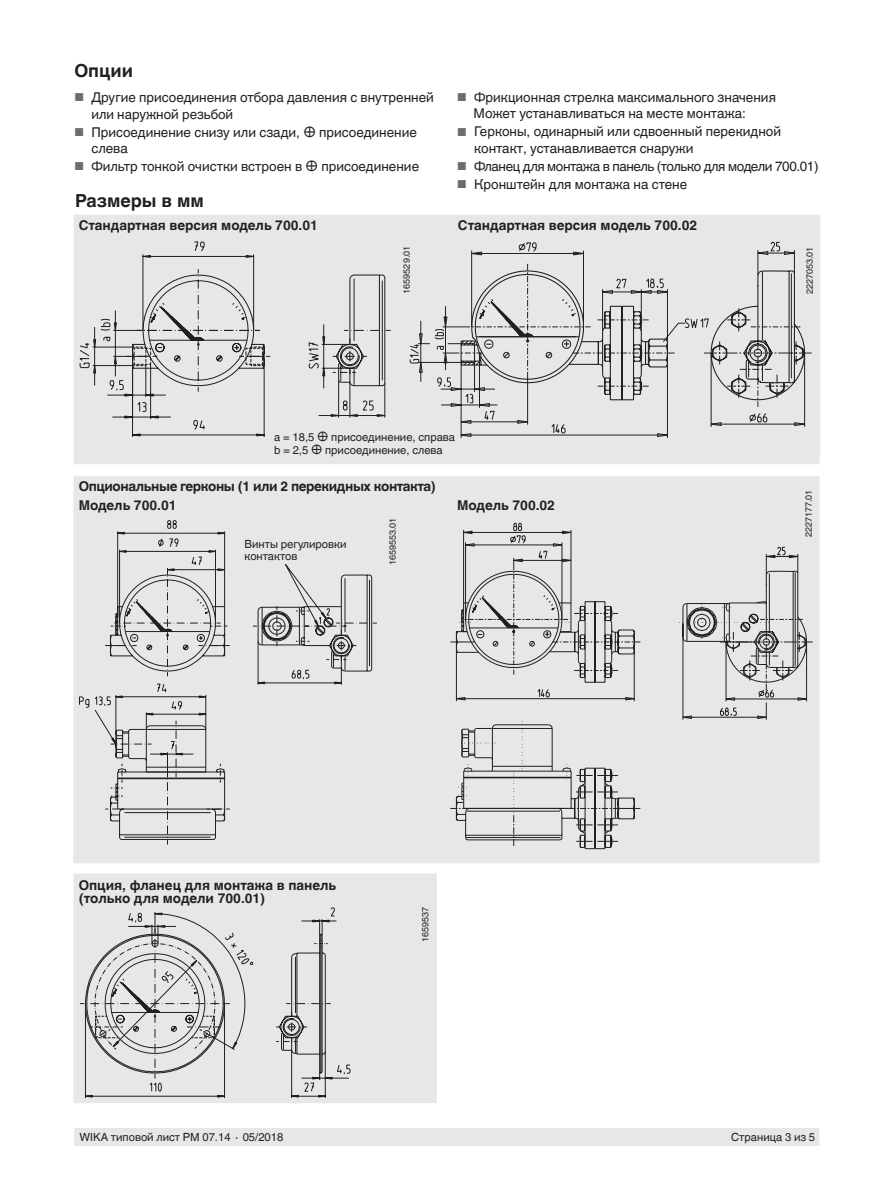
<style>
.page{position:relative;width:893px;height:1188px;background:#fff}
.page>*{position:absolute;margin:0;border:0;box-sizing:border-box;transform-origin:0 0}
.t1{font:700 18px "Helvetica World";color:#231f20}
.t2{font:13.5px/16.5px "Helvetica World";color:#231f20}
.t3{font:700 13.5px/13.5px "Helvetica World";color:#231f20}
.t4{font:700 13.5px/18.5px "Helvetica World";letter-spacing:-.03em;color:#231f20}
.t5{font:13.5px "Helvetica World";letter-spacing:-.03em;color:#231f20}
.t6{font:11.25px/12.3px "Helvetica World";color:#231f20}
.t7{font:9px "Helvetica World";color:#231f20}
.s1{font-size:11.55px;color:#6c6d70}
.s2{font-size:15px}
.s3{font-size:13.5px}
</style>
<div class="page">
<div style="left:75px;top:1128px;width:744px;height:17px;background:#e6e7e9"></div>
<div style="left:74px;top:215px;width:745px;height:249px;background:#e6e7e9"></div>
<div style="left:74px;top:874px;width:363px;height:229px;background:#e6e7e9"></div>
<div style="left:74px;top:477px;width:745px;height:386px;background:#e6e7e9"></div>
<svg style="left:132px;top:329px;width:259px;height:108px"></svg>
<svg style="left:80px;top:241px;width:306px;height:190px"></svg>
<svg style="left:417px;top:250px;width:395px;height:188px"></svg>
<svg style="left:484px;top:250px;width:324px;height:177px"></svg>
<svg style="left:460px;top:300px;width:11px;height:101px"></svg>
<svg style="left:471px;top:270px;width:335px;height:131px"></svg>
<svg style="left:82px;top:1003px;width:244px;height:95px"></svg>
<svg style="left:85px;top:907px;width:266px;height:185px"></svg>
<svg style="left:79px;top:520px;width:294px;height:320px"></svg>
<svg style="left:115px;top:578px;width:227px;height:242px"></svg>
<svg style="left:464px;top:523px;width:322px;height:31px"></svg>
<hr style="left:463px;top:530px;width:1px;height:73px;background:#231f20">
<hr style="left:465px;top:542px;width:1px;height:77px;background:#231f20">
<hr style="left:562px;top:542px;width:1px;height:77px;background:#231f20">
<hr style="left:571px;top:530px;width:1px;height:73px;background:#231f20">
<hr style="left:466px;top:545px;width:96px;height:1px;background:#231f20">
<hr style="left:464px;top:532px;width:107px;height:1px;background:#231f20">
<svg style="left:450px;top:554px;width:363px;height:294px"></svg>
<h1 class="t1" style="left:74px;top:60px;width:60px">Опции</h1>
<p class="t2" style="left:91px;top:89px;width:344px;text-indent:-17px"><span class="s1">■</span> Другие присоединения отбора давления с внутренней или наружной резьбой</p>
<p class="t2" style="left:91px;top:124px;width:327px;text-indent:-17px"><span class="s1">■</span> Присоединение снизу или сзади, <span class="s2">⊕</span> присоединение слева</p>
<p class="t2" style="left:74px;top:158px;width:346px"><span class="s1">■</span> Фильтр тонкой очистки встроен в <span class="s2">⊕</span> присоединение</p>
<p class="t2" style="left:474px;top:89px;width:304px;text-indent:-16px"><span class="s1">■</span> Фрикционная стрелка максимального значения<br>Может устанавливаться на месте монтажа:</p>
<p class="t2" style="left:474px;top:124px;width:309px;text-indent:-17px"><span class="s1">■</span> Герконы, одинарный или сдвоенный перекидной контакт, устанавливается снаружи</p>
<p class="t5" style="left:457px;top:158px;width:363px"><span class="s1">■</span> Фланец для монтажа в панель (только для модели 700.01)</p>
<p class="t2" style="left:457px;top:176px;width:232px"><span class="s1">■</span> Кронштейн для монтажа на стене</p>
<h1 class="t1" style="left:75px;top:191px;width:130px">Размеры в мм</h1>
<p class="t3" style="left:79px;top:218px;width:241px">Стандартная версия модель 700.01</p>
<p class="t3" style="left:458px;top:218px;width:241px">Стандартная версия модель 700.02</p>
<p class="t7" style="left:401px;top:294px;width:49px;rotate:-90deg">1659529.01</p>
<p class="t7" style="left:805px;top:294px;width:49px;rotate:-90deg">2227053.01</p>
<p class="t6" style="left:274px;top:431px;width:182px">a = 18,5 <span class="s3">⊕</span> присоединение, справа b = 2,5 <span class="s3">⊕</span> присоединение, слева</p>
<p class="t4" style="left:79px;top:477px;width:359px">Опциональные герконы (1 или 2 перекидных контакта)<br>Модель 700.01</p>
<p class="t6" style="left:244px;top:538px;width:104px">Винты регулировки контактов</p>
<p class="t7" style="left:387px;top:565px;width:49px;rotate:-90deg">1659553.01</p>
<p class="t3" style="left:457px;top:498px;width:99px">Модель 700.02</p>
<p class="t3" style="left:79px;top:878px;width:259px">Опция, фланец для монтажа в панель (только для модели 700.01)</p>
<p class="t7" style="left:420px;top:942px;width:37px;rotate:-90deg">1659537</p>
<p class="t7" style="left:803px;top:537px;width:49px;rotate:-90deg">2227177.01</p>
<p class="t6" style="left:80px;top:1131px;width:205px">WIKA типовой лист PM 07.14 ∙ 05/2018</p>
<p class="t6" style="left:731px;top:1131px;width:86px">Страница 3 из 5</p>
</div>
